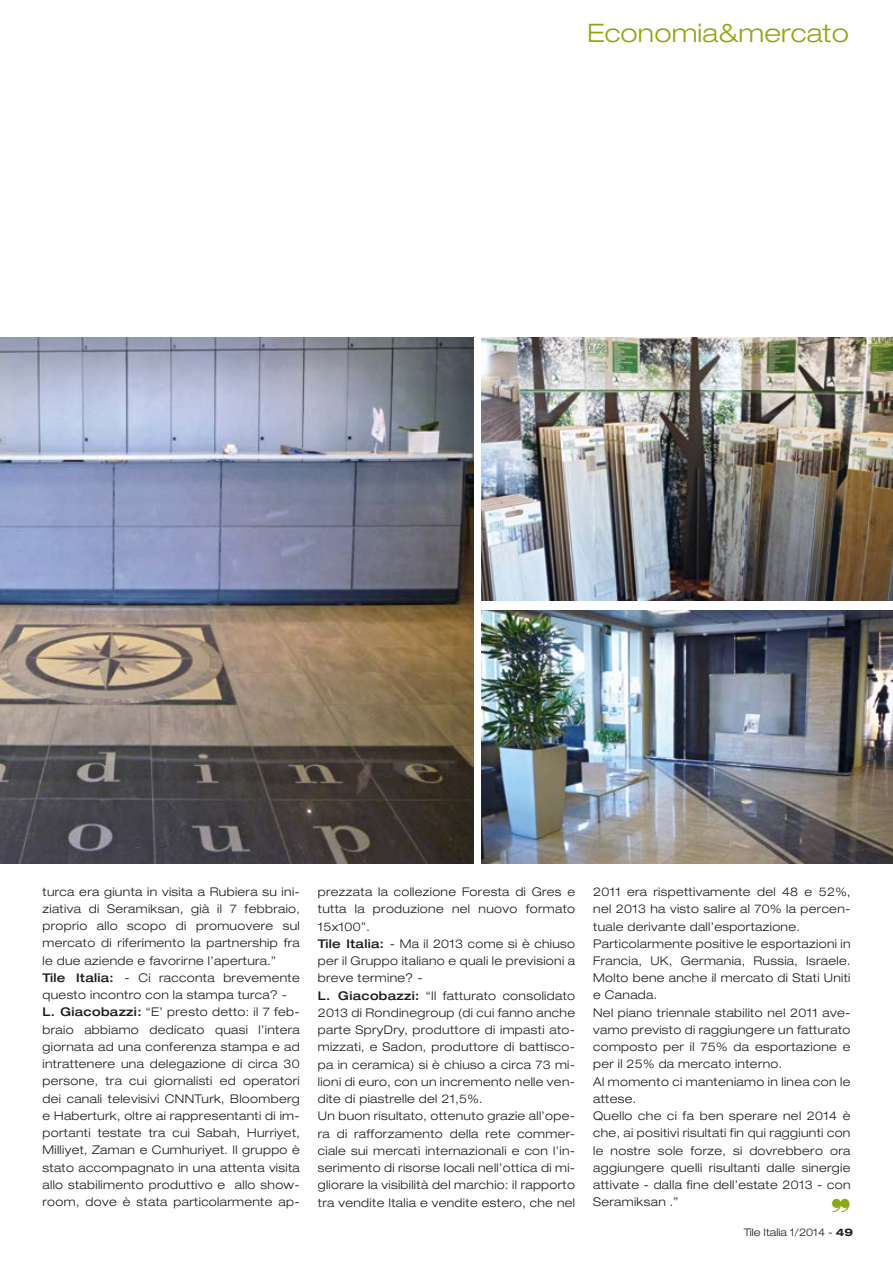
<style>
.page{position:relative;width:893px;height:1263px;background:#fff}
.page>*{position:absolute;margin:0;border:0;box-sizing:border-box;transform-origin:0 0}
.t1{font:300 expanded 25.5px "Helvetica Neue LT Std";letter-spacing:.005em;color:#8ba915}
.TESTO_articoli{font:300 expanded 12px/17.2px "Helvetica Neue LT Std";letter-spacing:.03em;color:#1d1d1b;text-align:justify}
.t2{font:300 expanded 10.5px "Helvetica Neue LT Std";letter-spacing:.005em;color:#1d1d1b}
.s1{font-weight:500}
.s2{font-weight:700}
</style>
<div class="page">
<img style="left:0;top:338px;width:473px;height:525px">
<img style="left:481px;top:338px;width:412px;height:262px">
<img style="left:481px;top:610px;width:412px;height:253px">
<p class="t1" style="left:587px;top:18px;width:263px">Economia&amp;mercato</p>
<p class="TESTO_articoli" style="left:43px;top:882px;width:259px">turca era giunta in visita a Rubiera su ini&shy;ziativa di Seramiksan, già il 7 febbraio, proprio allo scopo di promuovere sul mercato di riferimento la partnership fra le due aziende e favorirne l’apertura.”</p>
<p class="TESTO_articoli" style="left:43px;top:969px;width:259px"><span class="s1">Tile Italia:</span> - Ci racconta brevemente questo incontro con la stampa turca? -</p>
<p class="TESTO_articoli" style="left:43px;top:1003px;width:259px"><span class="s1">L. Giacobazzi:</span> “E’ presto detto: il 7 feb&shy;braio abbiamo dedicato quasi l’intera giornata ad una conferenza stampa e ad intrattenere una delegazione di circa 30 persone, tra cui giornalisti ed operatori dei canali televisivi CNNTurk, Bloomberg e Haberturk, oltre ai rappresentanti di im&shy;portanti testate tra cui Sabah, Hurriyet, Milliyet, Zaman e Cumhuriyet. Il gruppo è stato accompagnato in una attenta visita allo stabilimento produttivo e allo show&shy;room, dove è stata particolarmente ap-</p>
<p class="TESTO_articoli" style="left:318px;top:883px;width:259px">prezzata la collezione Foresta di Gres e tutta la produzione nel nuovo formato 15x100”.</p>
<p class="TESTO_articoli" style="left:318px;top:935px;width:259px"><span class="s1">Tile Italia:</span> - Ma il 2013 come si è chiuso per il Gruppo italiano e quali le previsioni a breve termine? -</p>
<p class="TESTO_articoli" style="left:318px;top:986px;width:259px"><span class="s1">L. Giacobazzi:</span> “Il fatturato consolidato 2013 di Rondinegroup (di cui fanno anche parte SpryDry, produttore di impasti ato&shy;mizzati, e Sadon, produttore di battisco&shy;pa in ceramica) si è chiuso a circa 73 mi&shy;lioni di euro, con un incremento nelle ven&shy;dite di piastrelle del 21,5%.</p>
<p class="TESTO_articoli" style="left:318px;top:1107px;width:259px">Un buon risultato, ottenuto grazie all’ope&shy;ra di rafforzamento della rete commer&shy;ciale sui mercati internazionali e con l’in&shy;serimento di risorse locali nell’ottica di mi&shy;gliorare la visibilità del marchio: il rapporto tra vendite Italia e vendite estero, che nel</p>
<p class="TESTO_articoli" style="left:593px;top:883px;width:259px">2011 era rispettivamente del 48 e 52%, nel 2013 ha visto salire al 70% la percen&shy;tuale derivante dall’esportazione.</p>
<p class="TESTO_articoli" style="left:593px;top:935px;width:259px">Particolarmente positive le esportazioni in Francia, UK, Germania, Russia, Israele.<br>Molto bene anche il mercato di Stati Uniti e Canada.</p>
<p class="TESTO_articoli" style="left:593px;top:1004px;width:259px">Nel piano triennale stabilito nel 2011 ave&shy;vamo previsto di raggiungere un fatturato composto per il 75% da esportazione e per il 25% da mercato interno.</p>
<p class="TESTO_articoli" style="left:593px;top:1073px;width:259px">Al momento ci manteniamo in linea con le attese.</p>
<p class="TESTO_articoli" style="left:593px;top:1107px;width:259px">Quello che ci fa ben sperare nel 2014 è che, ai positivi risultati fin qui raggiunti con le nostre sole forze, si dovrebbero ora aggiungere quelli risultanti dalle sinergie attivate - dalla fine dell’estate 2013 - con Seramiksan .”</p>
<p class="t2" style="left:744px;top:1226px;width:111px">Tile Italia 1/2014 - <span class="s2">49</span></p>
</div>
